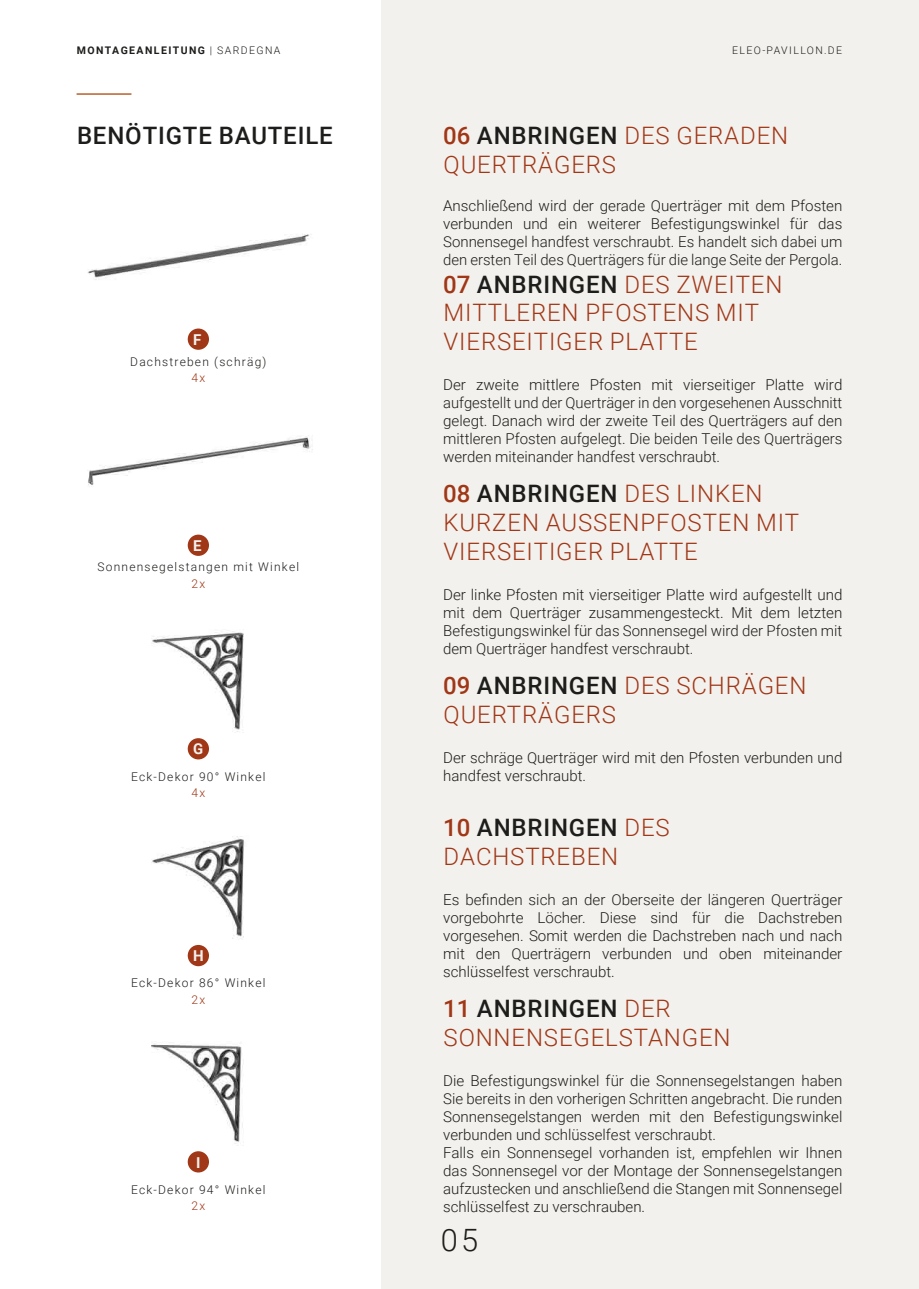
<style>
.page{position:relative;width:919px;height:1289px;background:#fff}
.page>*{position:absolute;margin:0;border:0;box-sizing:border-box;transform-origin:0 0}
.t1{font:300 30.75px "Roboto";color:#1d1d1b}
.t2{font:300 24px/28.8px "Roboto";letter-spacing:.035em;color:#a03717}
.t3{font:500 24px "Roboto";letter-spacing:.035em;color:#1d1d1b}
.Body_Text___V2{font:300 15px/18px "Roboto";color:#1d1d1b;text-align:justify}
.Body_Text___V2_With{font:700 15px "Roboto";color:#f3f1ed}
.t4{font:300 12px "Roboto";letter-spacing:.1em;color:#1d1d1b}
.t5{font:300 12px "Roboto";letter-spacing:.1em;color:#a03717}
.t6{font:700 10.5px "Roboto";letter-spacing:.135em;color:#1d1d1b}
.t7{font:300 10.5px "Roboto";letter-spacing:.135em;color:#1d1d1b}
.s1{font-weight:300}
.s2{font-weight:500}
.s3{font-weight:500;color:#1d1d1b}
</style>
<div class="page">
<div style="left:381px;top:0;width:537px;height:1288px;background:#f3f1ed"></div>
<hr style="left:77px;top:93px;width:54px;height:2px;background:#b6602f">
<img style="left:87px;top:234px;width:225px;height:46px">
<div style="left:188px;top:328px;width:21px;height:22px;background:#a03717;border-radius:50%"></div>
<img style="left:88px;top:435px;width:225px;height:50px">
<div style="left:188px;top:534px;width:21px;height:22px;background:#a03717;border-radius:50%"></div>
<img style="left:151px;top:630px;width:93px;height:103px">
<div style="left:188px;top:738px;width:21px;height:21px;background:#a03717;border-radius:50%"></div>
<img style="left:151px;top:836px;width:93px;height:104px">
<div style="left:188px;top:944px;width:21px;height:22px;background:#a03717;border-radius:50%"></div>
<img style="left:151px;top:1043px;width:92px;height:103px">
<div style="left:188px;top:1151px;width:21px;height:21px;background:#a03717;border-radius:50%"></div>
<p class="t6" style="left:77px;top:43px;width:205px">MONTAGEANLEITUNG <span class="s1">| SARDEGNA</span></p>
<p class="t7" style="left:732px;top:43px;width:111px">ELEO-PAVILLON.DE</p>
<p class="t3" style="left:77px;top:119px;width:257px">BENÖTIGTE BAUTEILE</p>
<p class="Body_Text___V2_With" style="left:193px;top:329px;width:10px">F</p>
<p class="t4" style="left:130px;top:353px;width:138px">Dachstreben (schräg)</p>
<p class="t5" style="left:191px;top:369px;width:15px">4x</p>
<p class="Body_Text___V2_With" style="left:193px;top:535px;width:10px">E</p>
<p class="t4" style="left:98px;top:558px;width:203px">Sonnensegelstangen mit Winkel</p>
<p class="t5" style="left:191px;top:575px;width:15px">2x</p>
<p class="Body_Text___V2_With" style="left:193px;top:738px;width:12px">G</p>
<p class="t4" style="left:131px;top:768px;width:136px">Eck-Dekor 90° Winkel</p>
<p class="t5" style="left:191px;top:784px;width:15px">4x</p>
<p class="Body_Text___V2_With" style="left:193px;top:945px;width:12px">H</p>
<p class="t4" style="left:131px;top:974px;width:136px">Eck-Dekor 86° Winkel</p>
<p class="t5" style="left:191px;top:990px;width:15px">2x</p>
<p class="Body_Text___V2_With" style="left:196px;top:1151px;width:6px">I</p>
<p class="t4" style="left:131px;top:1180px;width:136px">Eck-Dekor 94° Winkel</p>
<p class="t5" style="left:191px;top:1197px;width:15px">2x</p>
<p class="t2" style="left:443px;top:120px;width:346px"><span class="s2">06</span> <span class="s3">ANBRINGEN</span> DES GERADEN<br>QUERTRÄGERS</p>
<p class="Body_Text___V2" style="left:443px;top:196px;width:400px">Anschließend wird der gerade Querträger mit dem Pfosten verbunden und ein weiterer Befestigungswinkel für das Sonnensegel handfest verschraubt. Es handelt sich dabei um den ersten Teil des Querträgers für die lange Seite der Pergola.</p>
<p class="t2" style="left:443px;top:269px;width:341px"><span class="s2">07</span> <span class="s3">ANBRINGEN</span> DES ZWEITEN<br>MITTLEREN PFOSTENS MIT<br>VIERSEITIGER PLATTE</p>
<p class="Body_Text___V2" style="left:443px;top:375px;width:400px">Der zweite mittlere Pfosten mit vierseitiger Platte wird aufgestellt und der Querträger in den vorgesehenen Ausschnitt gelegt. Danach wird der zweite Teil des Querträgers auf den mittleren Pfosten aufgelegt. Die beiden Teile des Querträgers werden miteinander handfest verschraubt.</p>
<p class="t2" style="left:443px;top:478px;width:357px"><span class="s2">08</span> <span class="s3">ANBRINGEN</span> DES LINKEN<br>KURZEN AUSSENPFOSTEN MIT<br>VIERSEITIGER PLATTE</p>
<p class="Body_Text___V2" style="left:443px;top:585px;width:401px">Der linke Pfosten mit vierseitiger Platte wird aufgestellt und mit dem Querträger zusammengesteckt. Mit dem letzten Befestigungswinkel für das Sonnensegel wird der Pfosten mit dem Querträger handfest verschraubt.</p>
<p class="t2" style="left:443px;top:670px;width:365px"><span class="s2">09</span> <span class="s3">ANBRINGEN</span> DES SCHRÄGEN<br>QUERTRÄGERS</p>
<p class="Body_Text___V2" style="left:443px;top:748px;width:400px">Der schräge Querträger wird mit den Pfosten verbunden und handfest verschraubt.</p>
<p class="t2" style="left:443px;top:812px;width:228px"><span class="s2">10</span> <span class="s3">ANBRINGEN</span> DES<br>DACHSTREBEN</p>
<p class="Body_Text___V2" style="left:443px;top:889px;width:400px">Es befinden sich an der Oberseite der längeren Querträger vorgebohrte Löcher. Diese sind für die Dachstreben vorgesehen. Somit werden die Dachstreben nach und nach mit den Querträgern verbunden und oben miteinander schlüsselfest verschraubt.</p>
<p class="t2" style="left:443px;top:993px;width:289px"><span class="s2">11</span> <span class="s3">ANBRINGEN</span> DER<br>SONNENSEGELSTANGEN</p>
<p class="Body_Text___V2" style="left:443px;top:1071px;width:400px">Die Befestigungswinkel für die Sonnensegelstangen haben Sie bereits in den vorherigen Schritten angebracht. Die runden Sonnensegelstangen werden mit den Befestigungswinkel verbunden und schlüsselfest verschraubt.</p>
<p class="Body_Text___V2" style="left:443px;top:1143px;width:400px">Falls ein Sonnensegel vorhanden ist, empfehlen wir Ihnen das Sonnensegel vor der Montage der Sonnensegelstangen aufzustecken und anschließend die Stangen mit Sonnensegel schlüsselfest zu verschrauben.</p>
<p class="t1" style="left:441px;top:1217px;width:39px">05</p>
</div>
